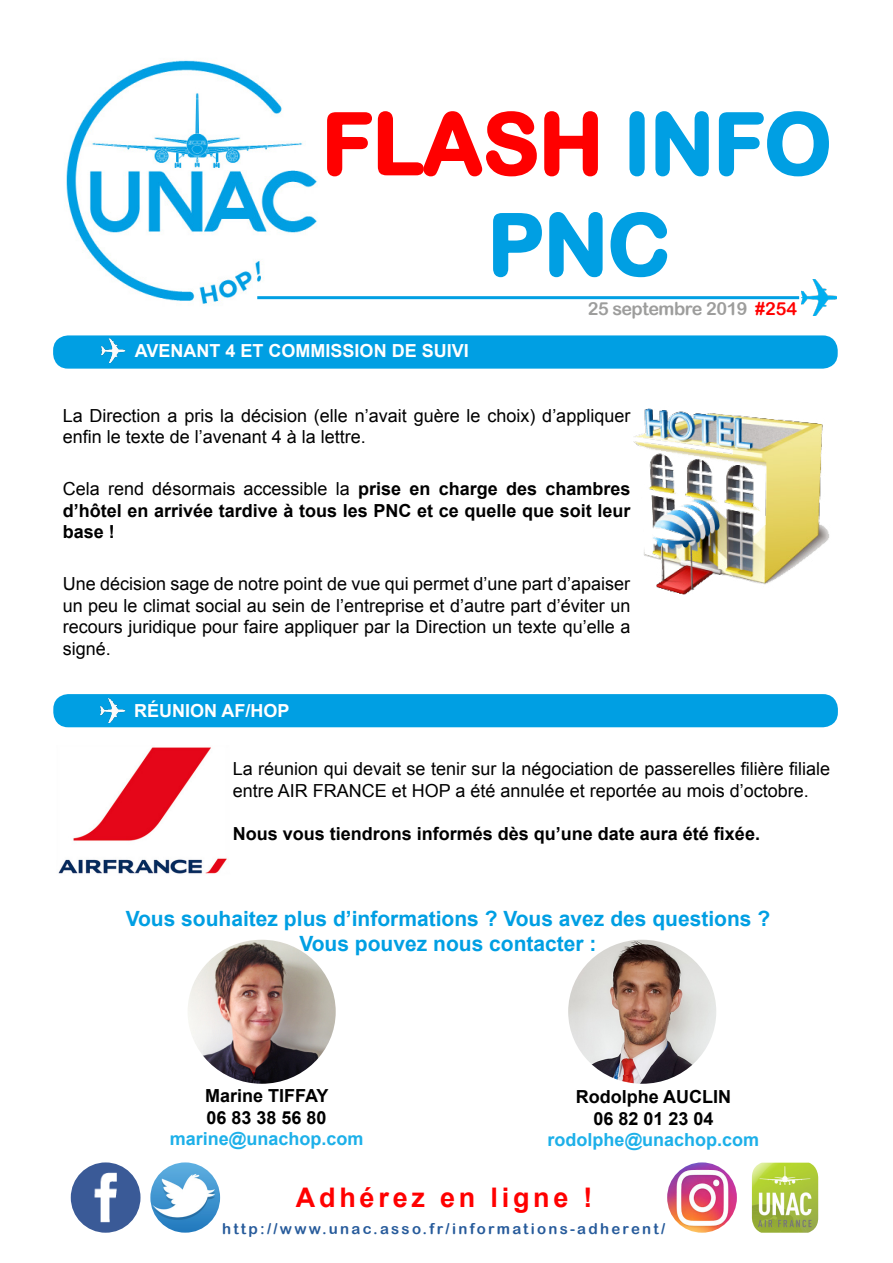
<style>
.page{position:relative;width:893px;height:1263px;background:#fff}
.page>*{position:absolute;margin:0;border:0;box-sizing:border-box;transform-origin:0 0}
.t1{font:84px/100.8px "Arial Rounded MT Bold";color:#009fe3;text-align:center}
.t2{font:700 27px "Arial";letter-spacing:.14em;color:#f00}
.t3{font:700 21px/25.2px "Arial";color:#009fe3;text-align:center}
.t4{font:18px/21.6px "Arial";color:#000}
.t5{font:700 18px/21.6px "Arial";color:#000;text-align:justify}
.t6{font:700 18px "Arial";color:#fff}
.t7{font:700 18px "Arial";color:#1db0e9}
.t8{font:18px "Arial Rounded MT Bold";letter-spacing:-.025em;color:#9d9d9c}
.t9{font:15px "Arial Rounded MT Bold";letter-spacing:.15em;color:#275b9b}
.s1{color:#f00}
.s2{font-weight:400}
</style>
<div class="page">
<img style="left:66px;top:60px;width:265px;height:244px">
<svg style="left:325px;top:109px;width:273px;height:70px"></svg>
<svg style="left:629px;top:111px;width:16px;height:66px"></svg>
<svg style="left:655px;top:111px;width:54px;height:66px"></svg>
<svg style="left:718px;top:111px;width:111px;height:66px"></svg>
<svg style="left:493px;top:212px;width:175px;height:66px"></svg>
<img style="left:801px;top:279px;width:36px;height:36px">
<img style="left:752px;top:1163px;width:66px;height:70px">
<img style="left:667px;top:1162px;width:70px;height:71px;border-radius:35px">
<img style="left:150px;top:1162px;width:70px;height:71px;border-radius:35px">
<img style="left:71px;top:1162px;width:70px;height:71px;border-radius:35px">
<hr style="left:257px;top:296px;width:542px;height:3px;background:#009fe3">
<div style="left:55px;top:337px;width:781px;height:30px;background:#009fe3;border-radius:13px"></div>
<div style="left:53px;top:335px;width:785px;height:34px;border:3px solid #009fe3;border-radius:13px"></div>
<img style="left:101px;top:339px;width:25px;height:24px">
<div style="left:55px;top:696px;width:781px;height:30px;background:#009fe3;border-radius:13px"></div>
<div style="left:53px;top:694px;width:785px;height:33px;border:3px solid #009fe3;border-radius:13px"></div>
<img style="left:101px;top:699px;width:24px;height:24px">
<img style="left:58px;top:747px;width:169px;height:127px">
<img style="left:633px;top:408px;width:196px;height:187px">
<img style="left:188px;top:940px;width:148px;height:144px">
<img style="left:568px;top:940px;width:148px;height:144px">
<h1 class="t1" style="left:322px;top:93px;width:511px"><span class="s1">FLASH</span> INFO<br>PNC</h1>
<p class="t8" style="left:588px;top:298px;width:211px">25 septembre 2019 <span class="s1">#254</span></p>
<p class="t6" style="left:135px;top:339px;width:335px">AVENANT 4 ET COMMISSION DE SUIVI</p>
<p class="t4" style="left:63px;top:405px;width:569px">La Direction a pris la décision (elle n’avait guère le choix) d’appliquer enfin le texte de l’avenant 4 à la lettre.</p>
<p class="t5" style="left:63px;top:478px;width:569px"><span class="s2">Cela rend désormais accessible la</span> prise en charge des chambres d’hôtel en arrivée tardive à tous les PNC et ce quelle que soit leur base !</p>
<p class="t4" style="left:63px;top:573px;width:569px;text-align:justify">Une décision sage de notre point de vue qui permet d’une part d’apaiser un peu le climat social au sein de l’entreprise et d’autre part d’éviter un recours juridique pour faire appliquer par la Direction un texte qu’elle a signé.</p>
<p class="t6" style="left:134px;top:699px;width:157px">RÉUNION AF/HOP</p>
<p class="t4" style="left:233px;top:758px;width:599px">La réunion qui devait se tenir sur la négociation de passerelles filière filiale entre AIR FRANCE et HOP a été annulée et reportée au mois d’octobre.</p>
<p class="t5" style="left:233px;top:823px;width:529px">Nous vous tiendrons informés dès qu’une date aura été fixée.</p>
<p class="t3" style="left:126px;top:907px;width:646px">Vous souhaitez plus d’informations ? Vous avez des questions ?<br>Vous pouvez nous contacter :</p>
<p class="t5" style="left:205px;top:1086px;width:125px">Marine TIFFAY<br>06 83 38 56 80</p>
<p class="t7" style="left:170px;top:1127px;width:195px">marine@unachop.com</p>
<p class="t5" style="left:576px;top:1087px;width:157px;text-align:center">Rodolphe AUCLIN<br>06 82 01 23 04</p>
<p class="t7" style="left:548px;top:1128px;width:213px">rodolphe@unachop.com</p>
<h2 class="t2" style="left:296px;top:1180px;width:298px">Adhérez en ligne !</h2>
<p class="t9" style="left:222px;top:1220px;width:445px">http://www.unac.asso.fr/informations-adherent/</p>
</div>
